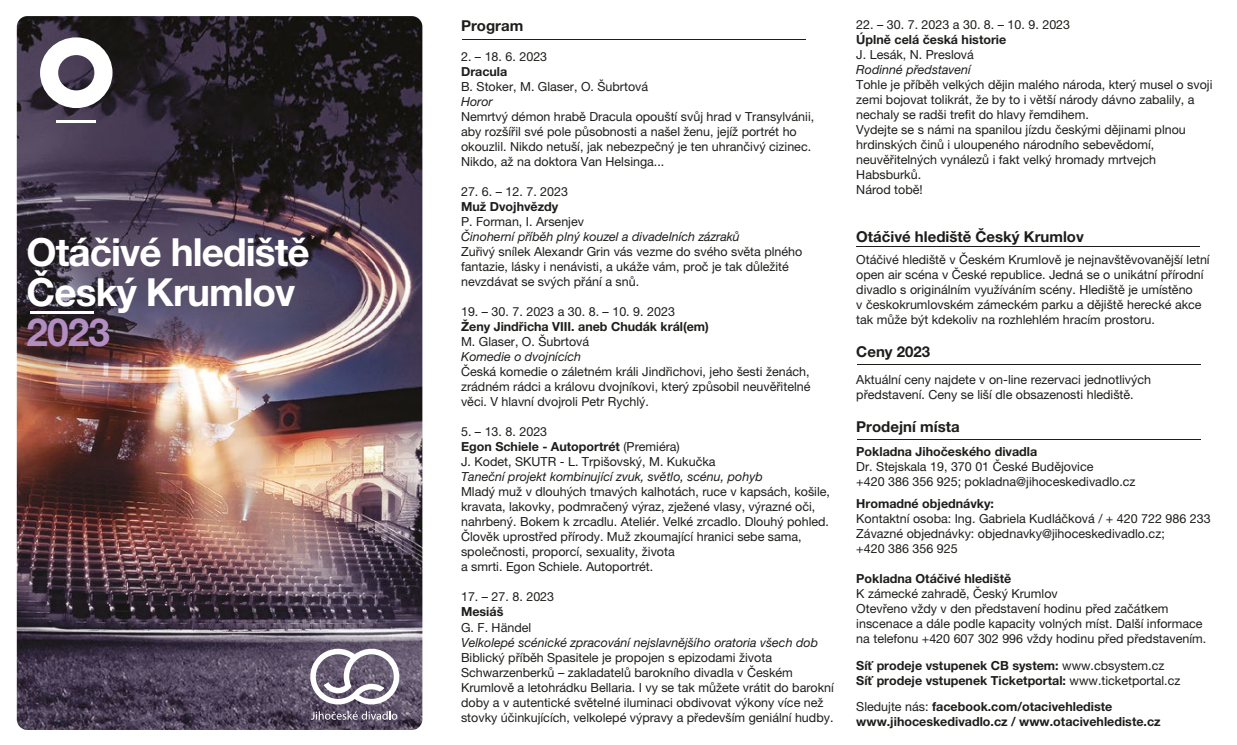
<style>
.page{position:relative;width:1237px;height:745px;background:#fff}
.page>*{position:absolute;margin:0;border:0;box-sizing:border-box;transform-origin:0 0}
.t1{font:700 38.75px/40px "Helvetica Neue LT Pro";letter-spacing:-.025em;color:#fff}
.t2{font:700 38.75px "Helvetica Neue LT Pro";color:#b28dc1}
.t3{font:700 15px "Helvetica Neue LT Pro";color:#1d1d1b}
.t4{font:12.5px/15px "Helvetica Neue LT Pro";color:#1d1d1b}
.t5{font:700 12.5px/15px "Helvetica Neue LT Pro";color:#1d1d1b}
.t6{font:italic 12.5px "Helvetica Neue LT Pro";color:#1d1d1b}
.s1{font-weight:700}
.s2{font-weight:400}
</style>
<div class="page">
<img style="left:17px;top:16px;width:405px;height:713px">
<hr style="left:56px;top:120px;width:40px;height:2px;background:#fff">
<svg style="left:40px;top:37px;width:72px;height:71px"></svg>
<svg style="left:310px;top:648px;width:89px;height:56px"></svg>
<svg style="left:311px;top:710px;width:86px;height:9px"></svg>
<hr style="left:30px;top:311px;width:63px;height:2px;background:#fff">
<hr style="left:462px;top:39px;width:344px;height:1px;background:#1d1d1b">
<hr style="left:856px;top:438px;width:344px;height:1px;background:#1d1d1b">
<hr style="left:857px;top:364px;width:344px;height:1px;background:#1d1d1b">
<hr style="left:856px;top:246px;width:343px;height:1px;background:#1d1d1b">
<h1 class="t1" style="left:27px;top:231px;width:285px">Otáčivé hlediště<br>Český Krumlov</h1>
<h1 class="t2" style="left:27px;top:307px;width:85px">2023</h1>
<p class="t3" style="left:461px;top:16px;width:64px">Program</p>
<p class="t4" style="left:461px;top:49px;width:88px">2. – 18. 6. 2023</p>
<p class="t5" style="left:461px;top:64px;width:48px">Dracula</p>
<p class="t4" style="left:461px;top:79px;width:189px">B. Stoker, M. Glaser, O. Šubrtová</p>
<p class="t6" style="left:461px;top:94px;width:33px">Horor</p>
<p class="t4" style="left:461px;top:109px;width:355px">Nemrtvý démon hrabě Dracula opouští svůj hrad v Transylvánii, aby rozšířil své pole působnosti a našel ženu, jejíž portrét ho okouzlil. Nikdo netuší, jak nebezpečný je ten uhrančivý cizinec.<br>Nikdo, až na doktora Van Helsinga...</p>
<p class="t4" style="left:461px;top:184px;width:109px">27. 6. – 12. 7. 2023</p>
<p class="t5" style="left:461px;top:199px;width:99px">Muž Dvojhvězdy</p>
<p class="t4" style="left:461px;top:214px;width:124px">P. Forman, I. Arsenjev</p>
<p class="t6" style="left:461px;top:229px;width:280px">Činoherní příběh plný kouzel a divadelních zázraků</p>
<p class="t4" style="left:461px;top:244px;width:343px">Zuřivý snílek Alexandr Grin vás vezme do svého světa plného fantazie, lásky i nenávisti, a ukáže vám, proč je tak důležité nevzdávat se svých přání a snů.</p>
<p class="t4" style="left:461px;top:304px;width:215px">19. – 30. 7. 2023 a 30. 8. – 10. 9. 2023</p>
<p class="t5" style="left:461px;top:319px;width:249px">Ženy Jindřicha VIII. aneb Chudák král(em)</p>
<p class="t4" style="left:461px;top:334px;width:130px">M. Glaser, O. Šubrtová</p>
<p class="t6" style="left:461px;top:349px;width:122px">Komedie o dvojnících</p>
<p class="t4" style="left:461px;top:364px;width:351px;text-align:justify">Česká komedie o záletném králi Jindřichovi, jeho šesti ženách, zrádném rádci a královu dvojníkovi, který způsobil neuvěřitelné věci. V hlavní dvojroli Petr Rychlý.</p>
<p class="t4" style="left:461px;top:424px;width:256px">5. – 13. 8. 2023<br><span class="s1">Egon Schiele - Autoportrét</span> (Premiéra)<br>J. Kodet, SKUTR - L. Trpišovský, M. Kukučka</p>
<p class="t6" style="left:461px;top:469px;width:303px">Taneční projekt kombinující zvuk, světlo, scénu, pohyb</p>
<p class="t4" style="left:461px;top:484px;width:370px">Mladý muž v dlouhých tmavých kalhotách, ruce v kapsách, košile, kravata, lakovky, podmračený výraz, zježené vlasy, výrazné oči, nahrbený. Bokem k zrcadlu. Ateliér. Velké zrcadlo. Dlouhý pohled.<br>Člověk uprostřed přírody. Muž zkoumající hranici sebe sama, společnosti, proporcí, sexuality, života<br>a smrti. Egon Schiele. Autoportrét.</p>
<p class="t4" style="left:461px;top:589px;width:95px">17. – 27. 8. 2023</p>
<p class="t5" style="left:461px;top:604px;width:44px">Mesiáš</p>
<p class="t4" style="left:461px;top:619px;width:72px">G. F. Händel</p>
<p class="t6" style="left:461px;top:634px;width:358px">Velkolepé scénické zpracování nejslavnějšího oratoria všech dob</p>
<p class="t4" style="left:461px;top:649px;width:374px">Biblický příběh Spasitele je propojen s epizodami života Schwarzenberků – zakladatelů barokního divadla v Českém Krumlově a letohrádku Bellaria. I vy se tak můžete vrátit do barokní doby a v autentické světelné iluminaci obdivovat výkony více než stovky účinkujících, velkolepé výpravy a především geniální hudby.</p>
<p class="t4" style="left:856px;top:17px;width:215px">22. – 30. 7. 2023 a 30. 8. – 10. 9. 2023</p>
<p class="t5" style="left:856px;top:32px;width:151px">Úplně celá česká historie</p>
<p class="t4" style="left:856px;top:47px;width:119px">J. Lesák, N. Preslová</p>
<p class="t6" style="left:856px;top:62px;width:116px">Rodinné představení</p>
<p class="t4" style="left:856px;top:77px;width:358px">Tohle je příběh velkých dějin malého národa, který musel o svoji zemi bojovat tolikrát, že by to i větší národy dávno zabalily, a nechaly se radši trefit do hlavy řemdihem.<br>Vydejte se s námi na spanilou jízdu českými dějinami plnou hrdinských činů i uloupeného národního sebevědomí, neuvěřitelných vynálezů i fakt velký hromady mrtvejch Habsburků.<br>Národ tobě!</p>
<p class="t3" style="left:856px;top:227px;width:229px">Otáčivé hlediště Český Krumlov</p>
<p class="t4" style="left:856px;top:252px;width:355px">Otáčivé hlediště v Českém Krumlově je nejnavštěvovanější letní open air scéna v České republice. Jedná se o unikátní přírodní divadlo s originálním využíváním scény. Hlediště je umístěno<br>v českokrumlovském zámeckém parku a dějiště herecké akce tak může být kdekoliv na rozhlehlém hracím prostoru.</p>
<p class="t3" style="left:856px;top:342px;width:75px">Ceny 2023</p>
<p class="t4" style="left:856px;top:371px;width:296px">Aktuální ceny najdete v on-line rezervaci jednotlivých představení. Ceny se liší dle obsazenosti hlediště.</p>
<p class="t3" style="left:856px;top:417px;width:105px">Prodejní místa</p>
<p class="t5" style="left:856px;top:443px;width:182px">Pokladna Jihočeského divadla</p>
<p class="t4" style="left:856px;top:458px;width:281px">Dr. Stejskala 19, 370 01 České Budějovice<br>+420 386 356 925; pokladna@jihoceskedivadlo.cz</p>
<p class="t5" style="left:856px;top:495px;width:139px">Hromadné objednávky:</p>
<p class="t4" style="left:856px;top:510px;width:356px">Kontaktní osoba: Ing. Gabriela Kudláčková / + 420 722 986 233<br>Závazné objednávky: objednavky@jihoceskedivadlo.cz;<br>+420 386 356 925</p>
<p class="t5" style="left:856px;top:570px;width:157px">Pokladna Otáčivé hlediště</p>
<p class="t4" style="left:856px;top:585px;width:351px">K zámecké zahradě, Český Krumlov<br>Otevřeno vždy v den představení hodinu před začátkem inscenace a dále podle kapacity volných míst. Další informace na telefonu +420 607 302 996 vždy hodinu před představením.</p>
<p class="t5" style="left:856px;top:656px;width:326px">Síť prodeje vstupenek CB system: <span class="s2">www.cbsystem.cz<br></span>Síť prodeje vstupenek Ticketportal: <span class="s2">www.ticketportal.cz</span></p>
<p class="t5" style="left:856px;top:698px;width:306px"><span class="s2">Sledujte nás:</span> facebook.com/otacivehlediste www.jihoceskedivadlo.cz / www.otacivehlediste.cz</p>
</div>
